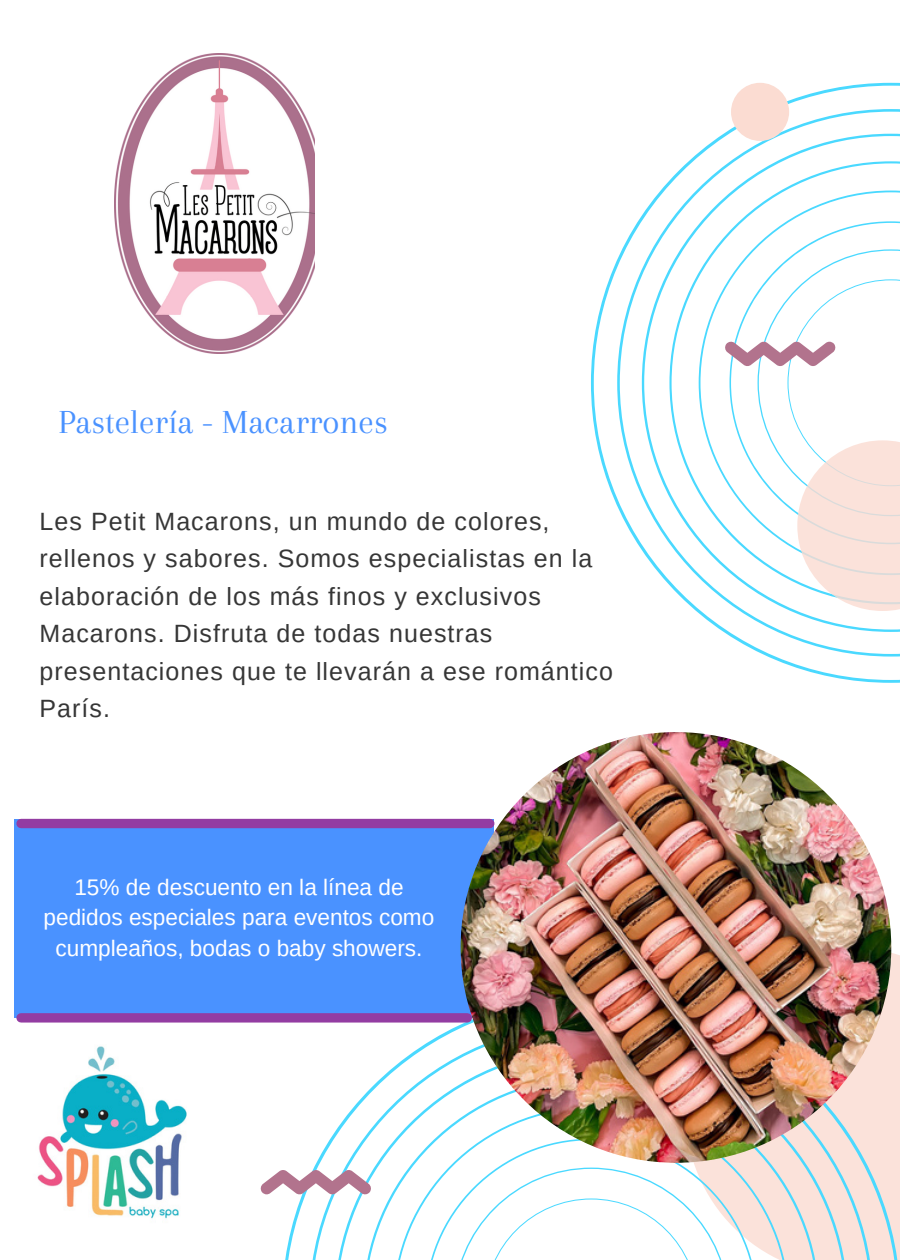
<style>
.page{position:relative;width:900px;height:1260px;background:#fff}
.page>*{position:absolute;margin:0;border:0;box-sizing:border-box;transform-origin:0 0}
.t1{font:35px "Arapey";color:#4a92ff}
.t2{font:25px/37.5px "Arimo";letter-spacing:.045em;color:#363636}
.t3{font:22.5px/30.5px "Arimo";color:#fff;text-align:center}
</style>
<div class="page">
<svg style="left:591px;top:83px;width:309px;height:600px"></svg>
<svg style="left:617px;top:109px;width:283px;height:548px"></svg>
<div style="left:14px;top:819px;width:480px;height:199px;background:#4a92ff"></div>
<svg style="left:285px;top:996px;width:615px;height:264px"></svg>
<svg style="left:309px;top:1023px;width:565px;height:237px"></svg>
<img style="left:461px;top:732px;width:430px;height:431px;border-radius:50%">
<svg style="left:725px;top:249px;width:175px;height:362px"></svg>
<div style="left:731px;top:83px;width:58px;height:58px;background:#fbdcd2;border-radius:50%"></div>
<svg style="left:261px;top:1170px;width:110px;height:24px"></svg>
<div style="left:21px;top:819px;width:469px;height:9px;background:#933ca2"></div>
<div style="left:21px;top:1013px;width:446px;height:10px;background:#933ca2"></div>
<img style="left:37px;top:1046px;width:150px;height:173px">
<img style="left:114px;top:53px;width:201px;height:300px">
<h1 class="t1" style="left:58px;top:403px;width:331px">Pastelería - Macarrones</h1>
<p class="t2" style="left:40px;top:503px;width:575px">Les Petit Macarons, un mundo de colores, rellenos y sabores. Somos especialistas en la elaboración de los más finos y exclusivos Macarons. Disfruta de todas nuestras presentaciones que te llevarán a ese romántico París.</p>
<p class="t3" style="left:44px;top:872px;width:392px">15% de descuento en la línea de pedidos especiales para eventos como cumpleaños, bodas o baby showers.</p>
</div>
